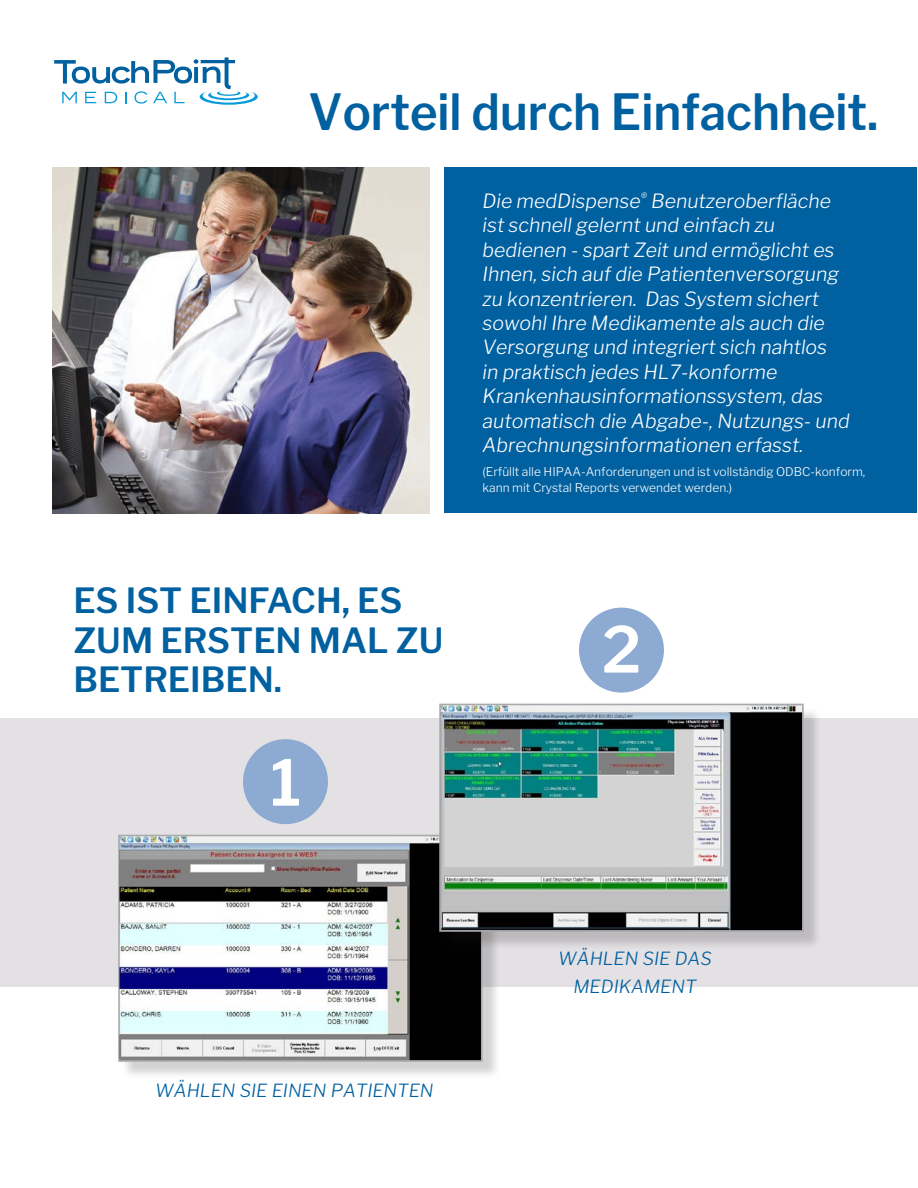
<style>
.page{position:relative;width:918px;height:1188px;background:#fff}
.page>*{position:absolute;margin:0;border:0;box-sizing:border-box;transform-origin:0 0}
.t1{font:600 63px "Libre Franklin";color:#fff}
.t2{font:600 49.5px "Libre Franklin";color:#0060a0;scale:.95 1}
.t3{font:600 34.5px/39.5px "Libre Franklin";color:#0060a0}
.t4{font:italic 300 19.5px/24.5px "Libre Franklin";color:#fff}
.t5{font:italic 300 18px/27.6px "Libre Franklin";color:#0060a0;text-align:center}
.t6{font:300 12px/16.5px "Libre Franklin";color:#fff}
</style>
<div class="page">
<div style="left:444px;top:167px;width:473px;height:346px;background:#0060a0"></div>
<div style="left:0;top:719px;width:918px;height:268px;background:#e3e1e4"></div>
<div style="left:121px;top:838px;width:380px;height:242px;background:#231f20;opacity:.2"></div>
<img style="left:121px;top:838px;width:359px;height:221px">
<div style="left:118px;top:835px;width:365px;height:227px;border:2px solid #a8a9ad"></div>
<div style="left:442px;top:707px;width:380px;height:243px;background:#231f20;opacity:.2"></div>
<img style="left:442px;top:707px;width:359px;height:222px">
<div style="left:439px;top:704px;width:365px;height:228px;border:2px solid #a8a9ad"></div>
<div style="left:243px;top:739px;width:85px;height:85px;background:#8dabd2;border-radius:50%"></div>
<div style="left:579px;top:608px;width:85px;height:85px;background:#8dabd2;border-radius:50%"></div>
<img style="left:120px;top:850px;width:289px;height:208px">
<img style="left:53px;top:168px;width:376px;height:346px">
<svg style="left:54px;top:57px;width:204px;height:48px"></svg>
<svg style="left:194px;top:67px;width:4px;height:16px"></svg>
<p class="t2" style="left:309px;top:82px;width:601px">Vorteil durch Einfachheit.</p>
<p class="t3" style="left:73px;top:581px;width:372px">ES IST EINFACH, ES<br>ZUM ERSTEN MAL ZU<br>BETREIBEN.</p>
<p class="t1" style="left:270px;top:745px;width:33px">1</p>
<p class="t4" style="left:483px;top:188px;width:369px">Die medDispense<sup>®</sup> Benutzeroberfläche ist schnell gelernt und einfach zu bedienen - spart Zeit und ermöglicht es Ihnen, sich auf die Patientenversorgung zu konzentrieren. Das System sichert sowohl Ihre Medikamente als auch die Versorgung und integriert sich nahtlos<br>in praktisch jedes HL7-konforme Krankenhausinformationssystem, das automatisch die Abgabe-, Nutzungs- und Abrechnungsinformationen erfasst.</p>
<p class="t6" style="left:483px;top:463px;width:384px">(Erfüllt alle HIPAA-Anforderungen und ist vollständig ODBC-konform, kann mit Crystal Reports verwendet werden.)</p>
<p class="t1" style="left:602px;top:612px;width:41px">2</p>
<p class="t5" style="left:155px;top:1076px;width:280px">WÄHLEN SIE EINEN PATIENTEN</p>
<p class="t5" style="left:558px;top:945px;width:155px">WÄHLEN SIE DAS<br>MEDIKAMENT</p>
</div>
